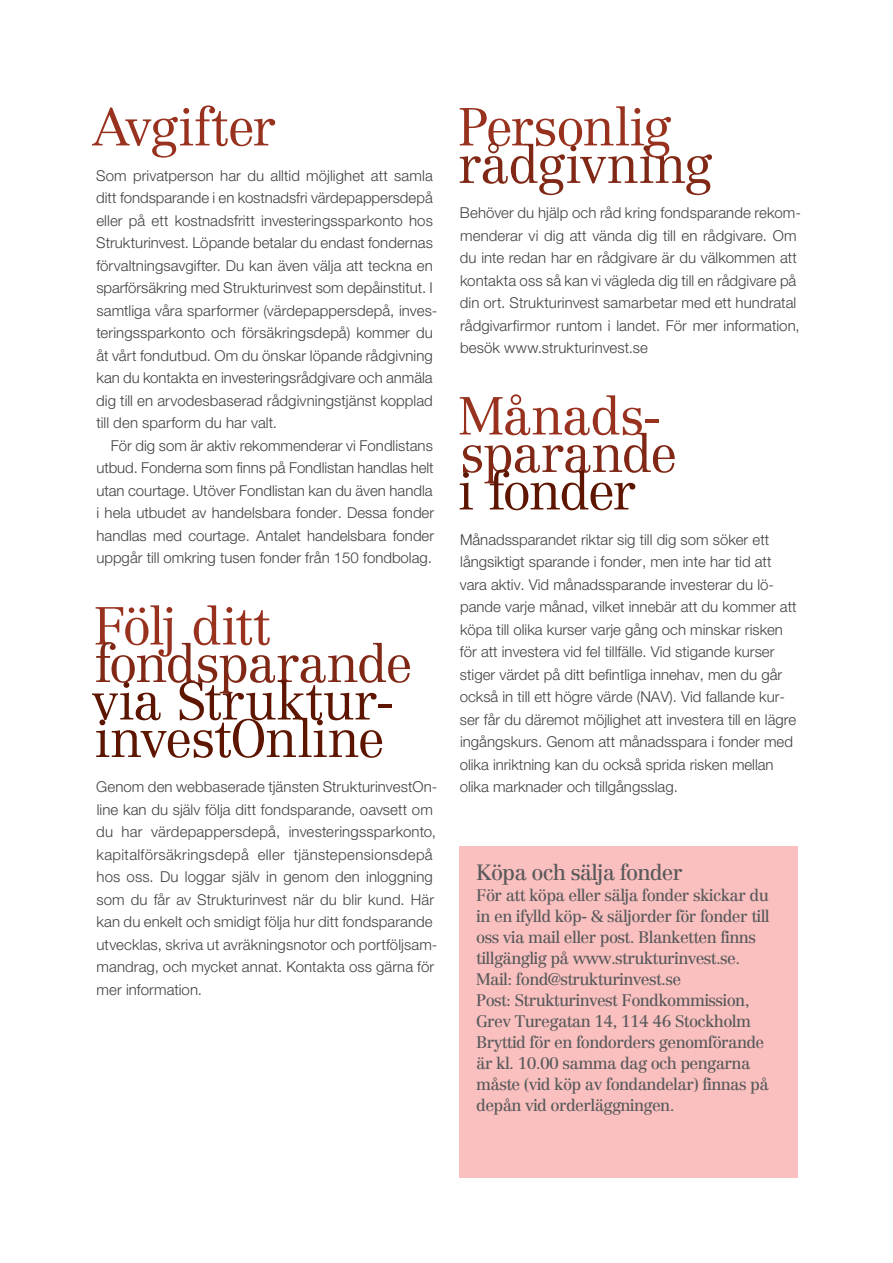
<style>
.page{position:relative;width:893px;height:1263px;background:#fff}
.page>*{position:absolute;margin:0;border:0;box-sizing:border-box;transform-origin:0 0}
.t1{font:300 52.5px "Centennial LT Std";letter-spacing:-.03em;color:#98321f}
.t2{font:300 52.5px/37.5px "Centennial LT Std";letter-spacing:-.02em;color:#5d1500}
.t3{font:300 52.5px "Centennial LT Std";letter-spacing:-.03em;color:#802815}
.t4{font:21.75px "Centennial LT Std";letter-spacing:-.04em;color:#58595b}
.t5{font:16.5px/21px "Centennial LT Std";letter-spacing:-.04em;color:#58595b}
.t6{font:300 15px/22.5px "Helvetica Neue LT Std";color:#414042}
</style>
<div class="page">
<div style="left:459px;top:846px;width:338px;height:332px;background:#fac0bf"></div>
<h1 class="t1" style="left:92px;top:96px;width:185px">Avgifter</h1>
<p class="t6" style="left:96px;top:164px;width:343px">Som privatperson har du alltid möjlighet att samla ditt fondsparande i en kostnadsfri värdepappersdepå eller på ett kostnadsfritt investeringssparkonto hos Strukturinvest. Löpande betalar du endast fondernas förvaltningsavgifter. Du kan även välja att teckna en sparförsäkring med Strukturinvest som depåinstitut. I samtliga våra sparformer (värdepappersdepå, inves&shy;teringssparkonto och försäkringsdepå) kommer du åt vårt fondutbud. Om du önskar löpande rådgivning kan du kontakta en investeringsrådgivare och anmäla dig till en arvodesbaserad rådgivningstjänst kopplad till den sparform du har valt.</p>
<p class="t6" style="left:96px;top:434px;width:339px;text-align:justify;text-indent:14px">För dig som är aktiv rekommenderar vi Fondlistans utbud. Fonderna som finns på Fondlistan handlas helt utan courtage. Utöver Fondlistan kan du även handla i hela utbudet av handelsbara fonder. Dessa fonder handlas med courtage. Antalet handelsbara fonder uppgår till omkring tusen fonder från 150 fondbolag.</p>
<h1 class="t1" style="left:93px;top:595px;width:179px">Följ ditt</h1>
<h1 class="t3" style="left:95px;top:632px;width:319px">fondsparande</h1>
<h1 class="t2" style="left:91px;top:682px;width:305px">via Struktur&shy;investOnline</h1>
<p class="t6" style="left:96px;top:775px;width:343px">Genom den webbaserade tjänsten StrukturinvestOn&shy;line kan du själv följa ditt fondsparande, oavsett om du har värdepappersdepå, investeringssparkonto, kapitalförsäkringsdepå eller tjänstepensionsdepå hos oss. Du loggar själv in genom den inloggning som du får av Strukturinvest när du blir kund. Här kan du enkelt och smidigt följa hur ditt fondsparande utvecklas, skriva ut avräkningsnotor och portföljsam&shy;mandrag, och mycket annat. Kontakta oss gärna för mer information.</p>
<h1 class="t1" style="left:457px;top:96px;width:215px">Personlig</h1>
<h1 class="t3" style="left:458px;top:133px;width:256px">rådgivning</h1>
<p class="t6" style="left:460px;top:201px;width:343px">Behöver du hjälp och råd kring fondsparande rekom&shy;menderar vi dig att vända dig till en rådgivare. Om du inte redan har en rådgivare är du välkommen att kontakta oss så kan vi vägleda dig till en rådgivare på din ort. Strukturinvest samarbetar med ett hundratal rådgivarfirmor runtom i landet. För mer information, besök www.strukturinvest.se</p>
<h1 class="t1" style="left:458px;top:385px;width:206px">Månads-</h1>
<h1 class="t3" style="left:460px;top:422px;width:219px">sparande</h1>
<h1 class="t2" style="left:458px;top:472px;width:179px">i fonder</h1>
<p class="t6" style="left:460px;top:528px;width:338px">Månadssparandet riktar sig till dig som söker ett långsiktigt sparande i fonder, men inte har tid att vara aktiv. Vid månadssparande investerar du lö&shy;pande varje månad, vilket innebär att du kommer att köpa till olika kurser varje gång och minskar risken för att investera vid fel tillfälle. Vid stigande kurser stiger värdet på ditt befintliga innehav, men du går också in till ett högre värde (NAV). Vid fallande kur&shy;ser får du däremot möjlighet att investera till en lägre ingångskurs. Genom att månadsspara i fonder med olika inriktning kan du också sprida risken mellan olika marknader och tillgångsslag.</p>
<h2 class="t4" style="left:476px;top:859px;width:208px">Köpa och sälja fonder</h2>
<p class="t5" style="left:476px;top:884px;width:295px">För att köpa eller sälja fonder skickar du in en ifylld köp- &amp; säljorder för fonder till oss via mail eller post. Blanketten finns tillgänglig på www.strukturinvest.se.<br>Mail: fond@strukturinvest.se<br>Post: Strukturinvest Fondkommission, Grev Turegatan 14, 114 46 Stockholm Bryttid för en fondorders genomförande är kl. 10.00 samma dag och pengarna måste (vid köp av fondandelar) finnas på depån vid orderläggningen.</p>
</div>
